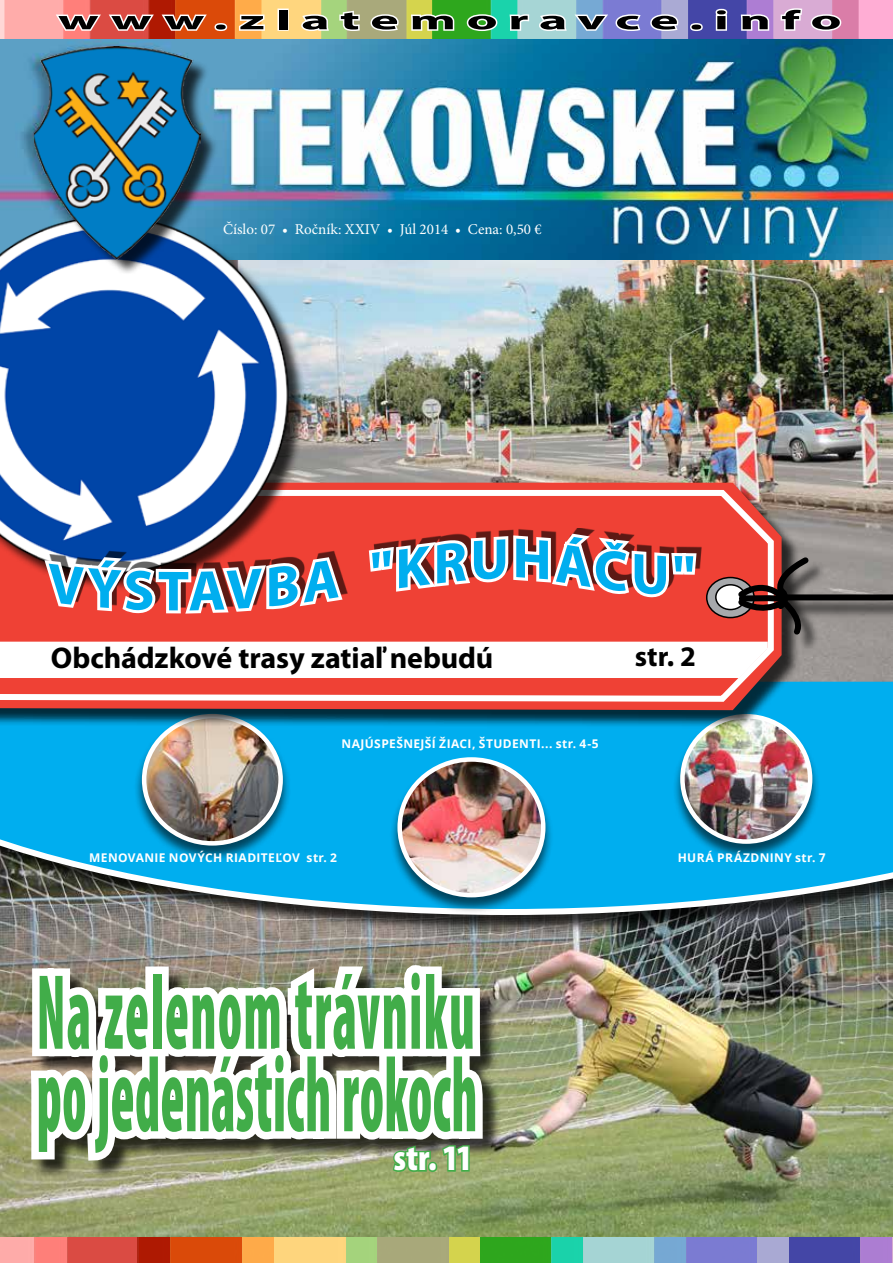
<style>
.page{position:relative;width:893px;height:1263px;background:#fff}
.page>*{position:absolute;margin:0;border:0;box-sizing:border-box;transform-origin:0 0}
.t1{font:900 condensed 108px/82.5px "Mini Pro";letter-spacing:.015em;color:#41ad49;scale:.5 1}
.t2{font:700 57px "Myriad Pro";color:#00aeef}
.t3{font:900 condensed 36px "Mini Pro";color:#fff}
.t4{font:700 30px "Mini Pro";letter-spacing:-.005em;color:#000}
.t5{font:700 28.5px "Mini Pro";color:#000}
.t6{font:700 27px "Mini Pro";letter-spacing:.195em;color:#000;scale:2 1}
.t7{font:15px "Minion Pro";color:#fff}
.t8{font:700 12px "Open Sans";letter-spacing:.03em;color:#fff}
</style>
<div class="page">
<img style="left:0;top:934px;width:893px;height:303px">
<div style="left:0;top:458px;width:893px;height:476px;background:#000;opacity:.75"></div>
<svg style="left:0;top:729px;width:893px;height:186px;background:#17a3d6"></svg>
<img style="left:306px;top:259px;width:587px;height:226px">
<img style="left:0;top:0;width:893px;height:259px">
<svg style="left:54px;top:12px;width:155px;height:20px"></svg>
<div style="left:215px;top:23px;width:12px;height:8px;border:3px solid #fff;border-radius:50%"></div>
<svg style="left:236px;top:13px;width:30px;height:19px"></svg>
<div style="left:277px;top:9px;width:12px;height:22px;border:3px solid #fff"></div>
<svg style="left:300px;top:12px;width:31px;height:21px"></svg>
<svg style="left:338px;top:9px;width:23px;height:24px"></svg>
<svg style="left:369px;top:12px;width:31px;height:21px"></svg>
<svg style="left:409px;top:12px;width:47px;height:20px"></svg>
<svg style="left:465px;top:12px;width:34px;height:21px"></svg>
<svg style="left:508px;top:13px;width:23px;height:19px"></svg>
<svg style="left:537px;top:12px;width:106px;height:21px"></svg>
<svg style="left:649px;top:12px;width:31px;height:21px"></svg>
<div style="left:690px;top:23px;width:13px;height:8px;border:3px solid #fff;border-radius:50%"></div>
<svg style="left:714px;top:7px;width:15px;height:25px"></svg>
<svg style="left:739px;top:12px;width:32px;height:20px"></svg>
<svg style="left:779px;top:7px;width:64px;height:26px"></svg>
<div style="left:134px;top:715px;width:157px;height:148px;background:#000;opacity:.6"></div>
<img style="left:144px;top:729px;width:137px;height:114px">
<div style="left:142px;top:714px;width:141px;height:131px;border:4px solid #fff;border-radius:50%"></div>
<div style="left:389px;top:758px;width:164px;height:156px;background:#000;opacity:.6"></div>
<img style="left:400px;top:759px;width:143px;height:136px">
<div style="left:397px;top:757px;width:148px;height:140px;border:4px solid #fff;border-radius:50%"></div>
<div style="left:672px;top:715px;width:148px;height:145px;background:#000;opacity:.6"></div>
<img style="left:682px;top:729px;width:127px;height:112px">
<div style="left:680px;top:714px;width:132px;height:130px;border:4px solid #fff;border-radius:50%"></div>
<div style="left:0;top:485px;width:893px;height:244px;background:#000;opacity:.75"></div>
<svg style="left:0;top:483px;width:782px;height:227px;background:#c44843"></svg>
<svg style="left:0;top:487px;width:777px;height:218px"></svg>
<div style="left:780px;top:594px;width:113px;height:6px;background:#000"></div>
<div style="left:0;top:219px;width:306px;height:372px;background:#000;opacity:.75"></div>
<img style="left:0;top:208px;width:295px;height:320px">
<div style="left:33px;top:968px;width:469px;height:211px;background:#000;opacity:.75"></div>
<svg style="left:23px;top:949px;width:467px;height:225px"></svg>
<img style="left:0;top:1237px;width:893px;height:26px">
<div style="left:37px;top:49px;width:181px;height:227px;background:#000;opacity:.75"></div>
<img style="left:35px;top:47px;width:165px;height:212px">
<svg style="left:0;top:528px;width:811px;height:150px"></svg>
<h3 class="t6" style="left:58px;top:5px;width:393px">www.zlatemoravce.info</h3>
<p class="t7" style="left:223px;top:219px;width:320px">Číslo: 07 • Ročník: XXIV • Júl 2014 • Cena: 0,50 €</p>
<h2 class="t2" style="left:158px;top:554px;width:33px">T</h2>
<h3 class="t4" style="left:51px;top:641px;width:444px">Obchádzkové trasy zatiaľ nebudú</h3>
<h3 class="t5" style="left:635px;top:640px;width:62px">str. 2</h3>
<p class="t8" style="left:341px;top:735px;width:259px">NAJÚSPEŠNEJŠÍ ŽIACI, ŠTUDENTI... STR. 4-5</p>
<p class="t8" style="left:89px;top:849px;width:249px">MENOVANIE NOVÝCH RIADITEĽOV STR. 2</p>
<h1 class="t1" style="left:37px;top:973px;width:883px">Na zelenom trávniku po jedenástich rokoch</h1>
<h3 class="t3" style="left:394px;top:1138px;width:80px">str. 11</h3>
<p class="t8" style="left:678px;top:849px;width:10px">HUR</p>
<p class="t8" style="left:706px;top:849px;width:54px">Á PRÁZDNIN</p>
<p class="t8" style="left:784px;top:849px;width:43px">Y STR. 7</p>
</div>
